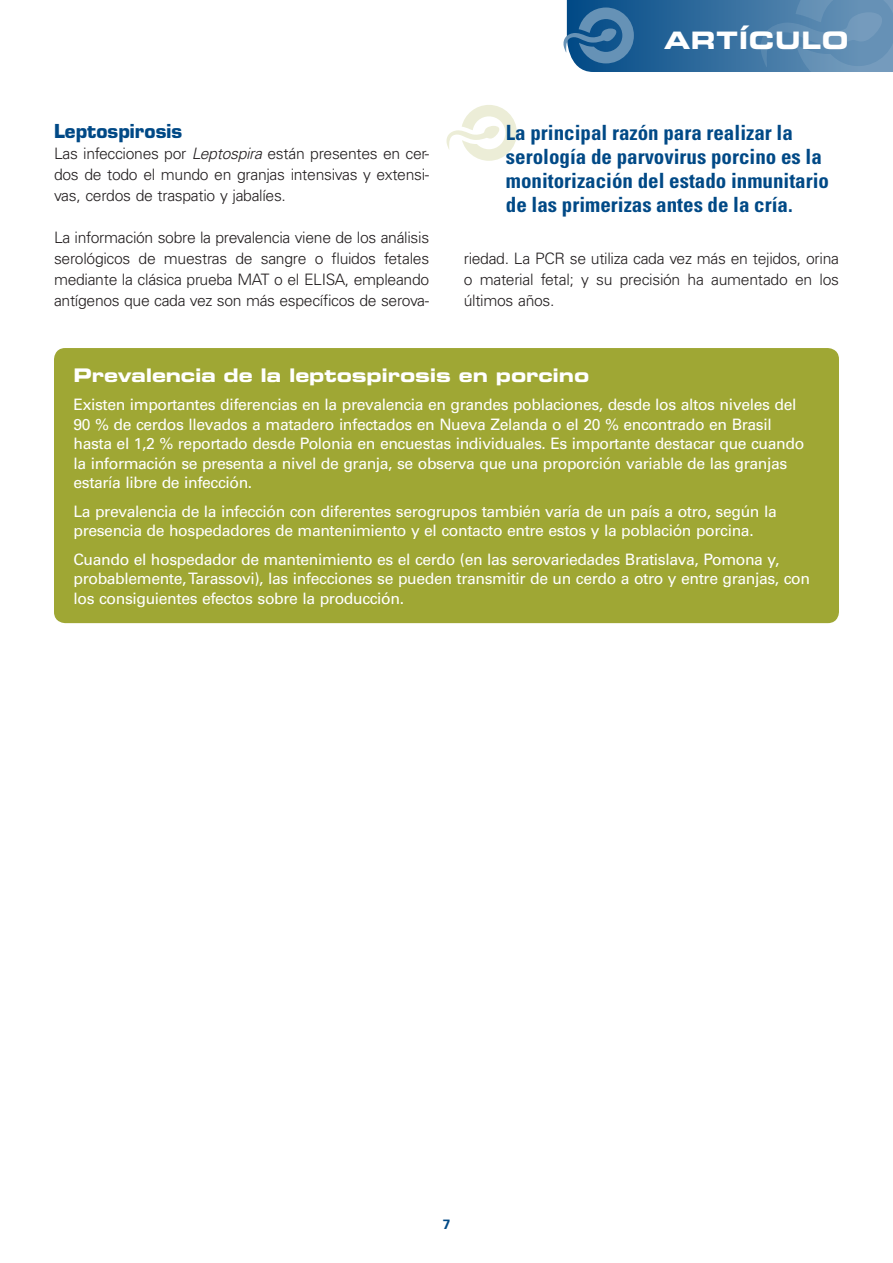
<style>
.page{position:relative;width:893px;height:1263px;background:#fff}
.page>*{position:absolute;margin:0;border:0;box-sizing:border-box;transform-origin:0 0}
.t1{font:24px "Eurostile LT Std Bold Ex 2";letter-spacing:.03em;color:#fff}
.MSD_Destacado{font:700 condensed 21px/24px "Univers LT Std";color:#004986}
.MSD_Despiece_titular{font:18.75px "Eurostile LT Std Bold Ex 2";letter-spacing:-.01em;color:#fff}
.MSD_Apartado_2{font:700 18.75px "Eurostile LT Std";color:#004986}
.MSD_Despiece_texto{font:15.75px/19.5px "Univers LT Std";letter-spacing:-.025em;color:#fff}
.MSD_Texto_normal{font:300 15.75px/21px "Univers LT Std";letter-spacing:-.02em;color:#231f20;text-align:justify}
.t2{font:700 13.5px "Univers LT Std";color:#004986}
.s1{font-style:italic}
</style>
<div class="page">
<svg style="left:563px;top:0;width:330px;height:72px;background:#457aa6"></svg>
<svg style="left:446px;top:105px;width:71px;height:56px"></svg>
<div style="left:54px;top:348px;width:785px;height:275px;background:#9fa734;border-radius:11px"></div>
<p class="MSD_Apartado_2" style="left:54px;top:120px;width:130px">Leptospirosis</p>
<p class="MSD_Texto_normal" style="left:54px;top:143px;width:377px">Las infecciones por <span class="s1">Leptospira</span> están presentes en cer&shy;dos de todo el mundo en granjas intensivas y extensi&shy;vas, cerdos de traspatio y jabalíes.</p>
<p class="MSD_Texto_normal" style="left:54px;top:227px;width:377px">La información sobre la prevalencia viene de los análisis serológicos de muestras de sangre o fluidos fetales mediante la clásica prueba MAT o el ELISA, empleando antígenos que cada vez son más específicos de serova-</p>
<h1 class="t1" style="left:664px;top:24px;width:186px">ARTÍCULO</h1>
<p class="MSD_Destacado" style="left:506px;top:120px;width:325px">La principal razón para realizar la serología de parvovirus porcino es la monitorización del estado inmunitario de las primerizas antes de la cría.</p>
<p class="MSD_Texto_normal" style="left:464px;top:248px;width:377px">riedad. La PCR se utiliza cada vez más en tejidos, orina o material fetal; y su precisión ha aumentado en los últimos años.</p>
<p class="MSD_Despiece_titular" style="left:74px;top:362px;width:517px">Prevalencia de la leptospirosis en porcino</p>
<p class="MSD_Despiece_texto" style="left:74px;top:395px;width:732px">Existen importantes diferencias en la prevalencia en grandes poblaciones, desde los altos niveles del 90 % de cerdos llevados a matadero infectados en Nueva Zelanda o el 20 % encontrado en Brasil hasta el 1,2 % reportado desde Polonia en encuestas individuales. Es importante destacar que cuando la información se presenta a nivel de granja, se observa que una proporción variable de las granjas estaría libre de infección.</p>
<p class="MSD_Despiece_texto" style="left:74px;top:501px;width:705px">La prevalencia de la infección con diferentes serogrupos también varía de un país a otro, según la presencia de hospedadores de mantenimiento y el contacto entre estos y la población porcina.</p>
<p class="MSD_Despiece_texto" style="left:74px;top:549px;width:738px">Cuando el hospedador de mantenimiento es el cerdo (en las serovariedades Bratislava, Pomona y, probablemente, Tarassovi), las infecciones se pueden transmitir de un cerdo a otro y entre granjas, con los consiguientes efectos sobre la producción.</p>
<p class="t2" style="left:443px;top:1217px;width:9px">7</p>
</div>
